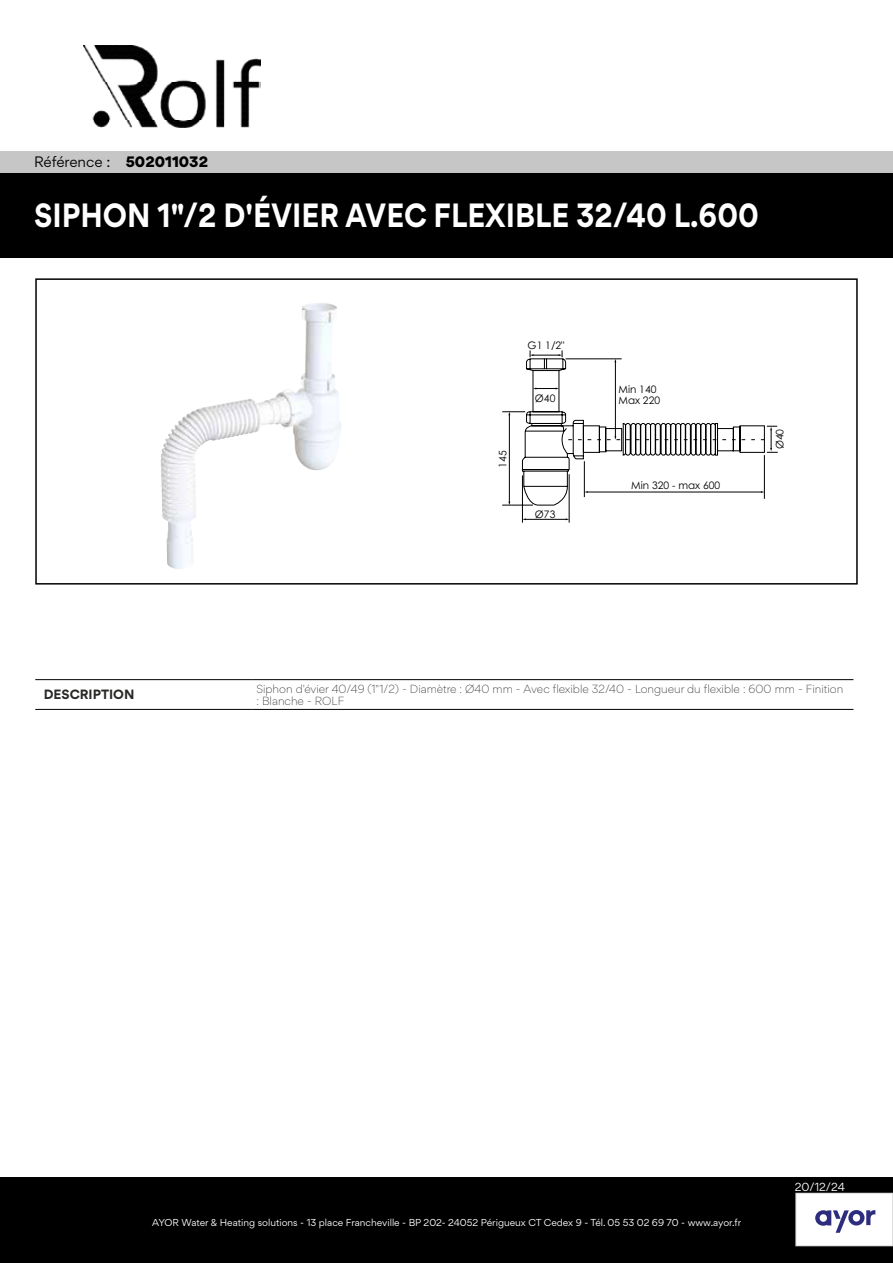
<style>
.page{position:relative;width:893px;height:1263px;background:#fff}
.page>*{position:absolute;margin:0;border:0;box-sizing:border-box;transform-origin:0 0}
.t1{font:700 30px "Gordita";color:#fff;scale:.9 1}
.t2{font:13.5px "Gordita";letter-spacing:-.005em;color:#000}
.t3{font:700 12px "Gordita";color:#282827}
.t4{font:300 10.5px/12px "Gordita";color:#282827}
.t5{font:10.5px "Gordita";color:#fff}
.t6{font:10.35px/11.1px "Century Gothic";color:#000}
.t7{font:9px "Gordita";color:#fff}
.s1{font-weight:900}
</style>
<div class="page">
<hr style="left:522px;top:475px;width:1px;height:48px;background:#000">
<hr style="left:569px;top:474px;width:1px;height:49px;background:#000">
<hr style="left:525px;top:519px;width:41px;height:1px;background:#000">
<svg style="left:502px;top:350px;width:276px;height:156px"></svg>
<div style="left:0;top:1178px;width:893px;height:85px;background:#000"></div>
<div style="left:796px;top:1193px;width:97px;height:53px;background:#fff"></div>
<div style="left:795px;top:1193px;width:98px;height:53px;border:1px solid #dadada"></div>
<img style="left:160px;top:307px;width:146px;height:262px">
<div style="left:0;top:172px;width:893px;height:85px;background:#000"></div>
<div style="left:35px;top:278px;width:823px;height:307px;border:2px solid #000"></div>
<svg style="left:815px;top:1210px;width:60px;height:23px"></svg>
<img style="left:84px;top:46px;width:176px;height:82px">
<div style="left:0;top:151px;width:893px;height:21px;background:#c6c6c6"></div>
<hr style="left:35px;top:679px;width:217px;height:1px;background:#000">
<hr style="left:252px;top:679px;width:601px;height:1px;background:#000">
<hr style="left:35px;top:709px;width:217px;height:1px;background:#000">
<hr style="left:252px;top:709px;width:601px;height:1px;background:#000">
<p class="t2" style="left:34px;top:152px;width:176px">Référence : <span class="s1">502011032</span></p>
<h1 class="t1" style="left:34px;top:191px;width:807px">SIPHON 1"/2 D'ÉVIER AVEC FLEXIBLE 32/40 L.600</h1>
<p class="t6" style="left:497px;top:467px;width:19px;rotate:-90deg">145</p>
<p class="t6" style="left:528px;top:340px;width:38px">G1 1/2"</p>
<p class="t6" style="left:535px;top:392px;width:22px">Ø40</p>
<p class="t6" style="left:535px;top:508px;width:22px">Ø73</p>
<p class="t6" style="left:618px;top:384px;width:43px">Min 140<br>Max 220</p>
<p class="t6" style="left:631px;top:480px;width:91px">Min 320 - max 600</p>
<p class="t6" style="left:774px;top:449px;width:22px;rotate:-90deg">Ø40</p>
<p class="t3" style="left:44px;top:685px;width:92px">DESCRIPTION</p>
<p class="t4" style="left:256px;top:682px;width:588px">Siphon d'évier 40/49 (1"1/2) - Diamètre : Ø40 mm - Avec flexible 32/40 - Longueur du flexible : 600 mm - Finition : Blanche - ROLF</p>
<p class="t7" style="left:152px;top:1216px;width:590px">AYOR Water &amp; Heating solutions - 13 place Francheville - BP 202- 24052 Périgueux CT Cedex 9 - Tél. 05 53 02 69 70 - www.ayor.fr</p>
<p class="t5" style="left:795px;top:1179px;width:52px">20/12/24</p>
</div>
